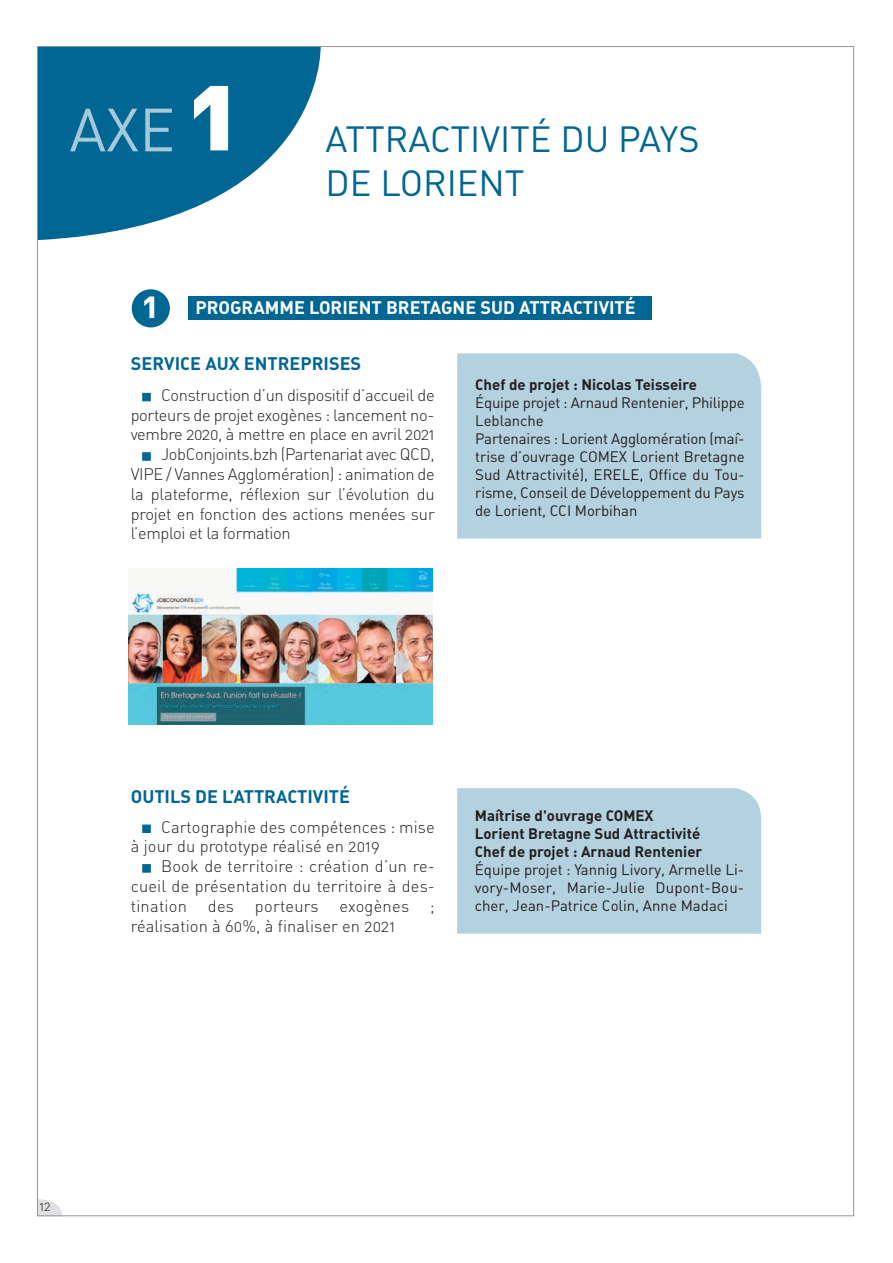
<style>
.page{position:relative;width:893px;height:1263px;background:#fff}
.page>*{position:absolute;margin:0;border:0;box-sizing:border-box;transform-origin:0 0}
.t1{font:108px "DIN Black Alternate";color:#fff}
.t2{font:60px "DIN Regular Alternate";color:rgb(255 255 255/.65)}
.t3{font:36px "DIN Regular Alternate";color:#006693}
.t4{font:36px "DIN Bold Alternate";color:#fff}
.t5{font:18px "DIN Bold Alternate";color:#006693}
.t6{font:18px "DIN Bold Alternate";color:#fff}
.t7{font:16.5px/19.8px "DIN Light Alternate";letter-spacing:.005em;color:#231f20;text-align:justify}
.t8{font:15px/18px "DIN Regular Alternate";letter-spacing:-.005em;color:#231f20;text-align:justify}
.t9{font:15px "DIN Bold Alternate";color:#231f20}
.t10{font:13.5px "DIN Light Alternate";color:#231f20}
.s1{font-family:"Monotype Sorts";font-size:10.5px;color:#006693}
</style>
<div class="page">
<svg style="left:39px;top:48px;width:282px;height:192px;fill:#006693"></svg>
<svg style="left:39px;top:1199px;width:23px;height:15px"></svg>
<div style="left:188px;top:296px;width:464px;height:24px;background:#006693"></div>
<div style="left:132px;top:289px;width:38px;height:38px;background:#006693;border-radius:50%"></div>
<img style="left:129px;top:569px;width:304px;height:156px">
<div style="left:457px;top:788px;width:304px;height:146px;background:#b3d1de"></div>
<div style="left:457px;top:353px;width:304px;height:185px;background:#b3d1de"></div>
<p class="t2" style="left:69px;top:109px;width:107px">AXE</p>
<p class="t1" style="left:188px;top:74px;width:53px">1</p>
<p class="t3" style="left:326px;top:127px;width:376px">ATTRACTIVITÉ DU PAYS</p>
<p class="t3" style="left:326px;top:170px;width:200px">DE LORIENT</p>
<p class="t4" style="left:143px;top:292px;width:17px">1</p>
<p class="t6" style="left:196px;top:302px;width:442px">PROGRAMME LORIENT BRETAGNE SUD ATTRACTIVITÉ</p>
<p class="t5" style="left:131px;top:358px;width:232px">SERVICE AUX ENTREPRISES</p>
<p class="t7" style="left:131px;top:387px;width:306px;text-indent:12px"><span class="s1">N</span> Construction d’un dispositif d’accueil de porteurs de projet exogènes : lancement no&shy;vembre 2020, à mettre en place en avril 2021</p>
<p class="t7" style="left:131px;top:446px;width:306px;text-indent:12px"><span class="s1">N</span> JobConjoints.bzh (Partenariat avec QCD, VIPE / Vannes Agglomération) : animation de la plateforme, réflexion sur l’évolution du projet en fonction des actions menées sur l’emploi et la formation</p>
<p class="t9" style="left:475px;top:379px;width:223px">Chef de projet : Nicolas Teisseire</p>
<p class="t8" style="left:475px;top:395px;width:271px">Équipe projet : Arnaud Rentenier, Philippe<br>Leblanche</p>
<p class="t8" style="left:475px;top:431px;width:271px">Partenaires : Lorient Agglomération (maî&shy;trise d’ouvrage COMEX Lorient Bretagne Sud Attractivité), ERELE, Office du Tou&shy;risme, Conseil de Développement du Pays de Lorient, CCI Morbihan</p>
<p class="t5" style="left:131px;top:790px;width:221px">OUTILS DE L’ATTRACTIVITÉ</p>
<p class="t7" style="left:131px;top:819px;width:306px;text-indent:12px"><span class="s1">N</span> Cartographie des compétences : mise à jour du prototype réalisé en 2019</p>
<p class="t7" style="left:131px;top:858px;width:306px;text-indent:12px"><span class="s1">N</span> Book de territoire : création d’un re&shy;cueil de présentation du territoire à des&shy;tination</p>
<p class="t7" style="left:208px;top:898px;width:28px">des</p>
<p class="t7" style="left:255px;top:898px;width:65px">porteurs</p>
<p class="t7" style="left:340px;top:898px;width:71px">exogènes</p>
<p class="t7" style="left:430px;top:898px;width:6px">;</p>
<p class="t7" style="left:131px;top:918px;width:266px">réalisation à 60%, à finaliser en 2021</p>
<p class="t9" style="left:475px;top:810px;width:180px">Maîtrise d'ouvrage COMEX</p>
<p class="t9" style="left:475px;top:828px;width:227px">Lorient Bretagne Sud Attractivité</p>
<p class="t9" style="left:475px;top:846px;width:229px">Chef de projet : Arnaud Rentenier</p>
<p class="t8" style="left:475px;top:862px;width:271px">Équipe projet : Yannig Livory, Armelle Li&shy;vory-Moser, Marie-Julie Dupont-Bou&shy;cher, Jean-Patrice Colin, Anne Madaci</p>
<p class="t10" style="left:39px;top:1201px;width:13px">12</p>
</div>
